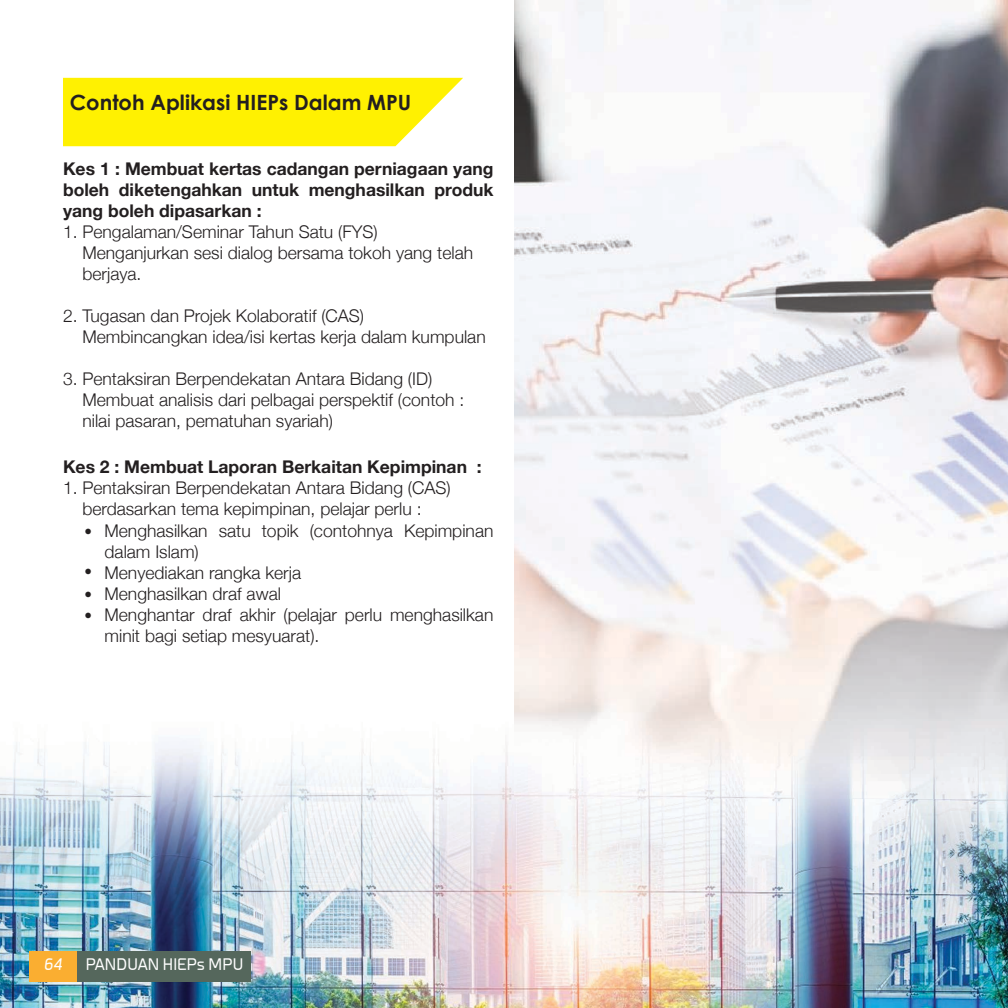
<style>
.page{position:relative;width:1008px;height:1008px;background:#fff}
.page>*{position:absolute;margin:0;border:0;box-sizing:border-box;transform-origin:0 0}
.t1{font:700 21px "Century Gothic";color:#231f20}
.t2{font:21px/40.2px "Minion Pro";color:#231f20}
.t3{font:300 17.5px/21px "Helvetica Neue";color:#231f20}
.t4{font:700 17.5px/21px "Helvetica Neue";color:#231f20;text-align:justify}
.t5{font:15.75px "Esphimere";color:#fff}
.t6{font:italic 15.75px "Esphimere";color:#fff}
</style>
<div class="page">
<img style="left:515px;top:0;width:493px;height:799px">
<svg style="left:63px;top:78px;width:400px;height:68px;background:#fff215"></svg>
<img style="left:0;top:722px;width:534px;height:286px">
<img style="left:949px;top:722px;width:59px;height:286px">
<img style="left:533px;top:799px;width:417px;height:209px">
<div style="left:77px;top:951px;width:174px;height:31px;background:#55675c"></div>
<div style="left:29px;top:951px;width:48px;height:31px;background:#faae31"></div>
<p class="t1" style="left:70px;top:89px;width:343px">Contoh Aplikasi HIEPs Dalam MPU</p>
<p class="t4" style="left:63px;top:159px;width:432px">Kes 1 : Membuat kertas cadangan perniagaan yang boleh diketengahkan untuk menghasilkan produk yang boleh dipasarkan :</p>
<p class="t3" style="left:82px;top:220px;width:392px;text-indent:-19px">1. Pengalaman/Seminar Tahun Satu (FYS)<br>Menganjurkan sesi dialog bersama tokoh yang telah berjaya.</p>
<p class="t3" style="left:82px;top:304px;width:405px;text-indent:-19px">2. Tugasan dan Projek Kolaboratif (CAS)<br>Membincangkan idea/isi kertas kerja dalam kumpulan</p>
<p class="t3" style="left:82px;top:367px;width:383px;text-indent:-19px">3. Pentaksiran Berpendekatan Antara Bidang (ID)<br>Membuat analisis dari pelbagai perspektif (contoh : nilai pasaran, pematuhan syariah)</p>
<p class="t4" style="left:63px;top:457px;width:420px">Kes 2 : Membuat Laporan Berkaitan Kepimpinan :</p>
<p class="t3" style="left:63px;top:476px;width:389px;text-align:center">1. Pentaksiran Berpendekatan Antara Bidang (CAS) berdasarkan tema kepimpinan, pelajar perlu :</p>
<p class="t3" style="left:105px;top:519px;width:390px">Menghasilkan satu topik (contohnya Kepimpinan dalam Islam)<br>Menyediakan rangka kerja<br>Menghasilkan draf awal<br>Menghantar draf akhir (pelajar perlu menghasilkan minit bagi setiap mesyuarat).</p>
<p class="t2" style="left:84px;top:509px;width:10px">• •</p>
<p class="t2" style="left:84px;top:582px;width:10px;line-height:20.7px">• •</p>
<p class="t6" style="left:44px;top:956px;width:20px">64</p>
<p class="t5" style="left:86px;top:956px;width:159px">PANDUAN HIEPs MPU</p>
</div>
